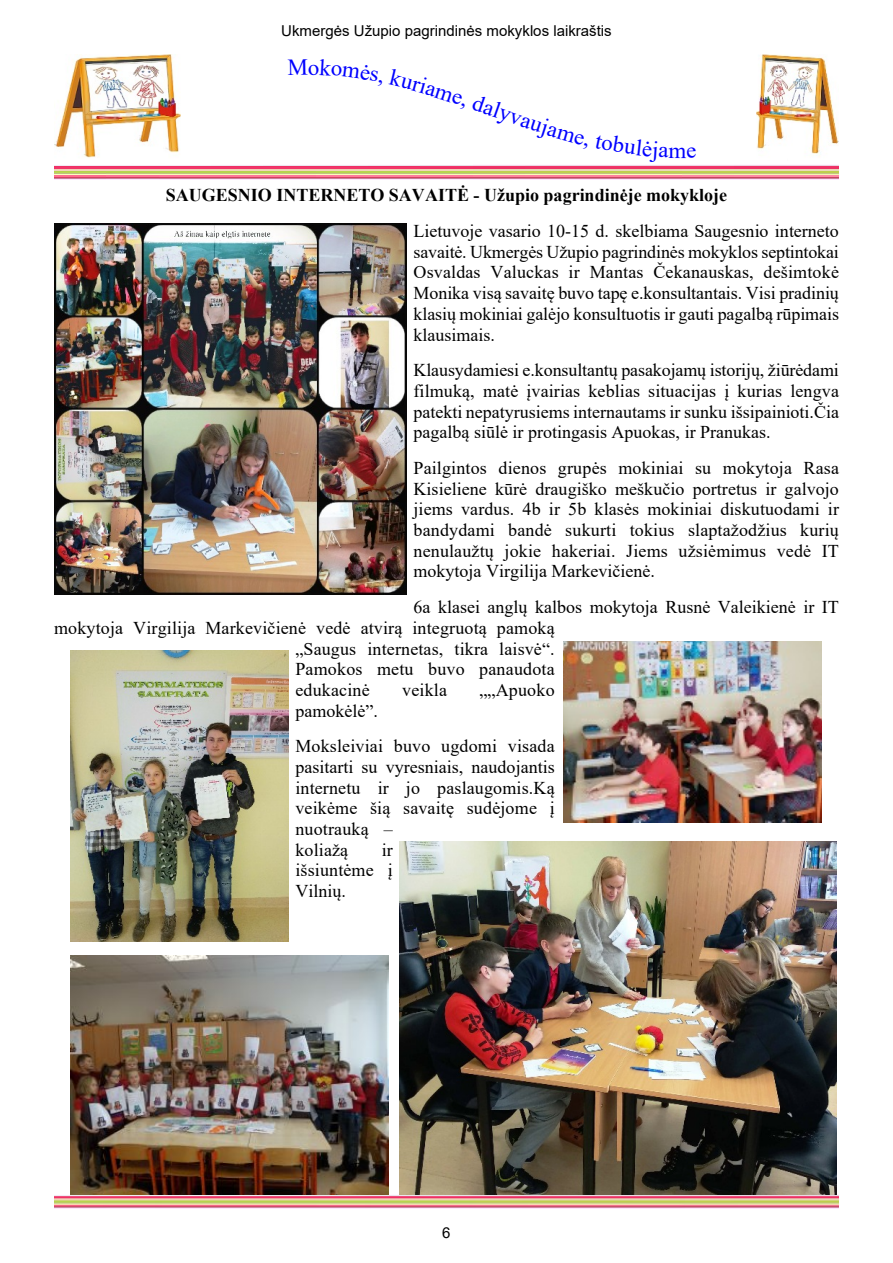
<style>
.page{position:relative;width:893px;height:1263px;background:#fff}
.page>*{position:absolute;margin:0;border:0;box-sizing:border-box;transform-origin:0 0}
.t1{font:22.95px "Times New Roman";color:#00f}
.t2{font:18px/20.7px "Times New Roman";letter-spacing:.005em;color:#000;text-align:justify}
.t3{font:700 18px "Times New Roman";color:#000}
.t4{font:15px "Arial";color:#000}
</style>
<div class="page">
<img style="left:757px;top:54px;width:82px;height:103px">
<img style="left:54px;top:54px;width:127px;height:104px">
<img style="left:54px;top:165px;width:785px;height:14px">
<img style="left:54px;top:1194px;width:785px;height:15px">
<img style="left:54px;top:223px;width:353px;height:371px">
<img style="left:70px;top:650px;width:219px;height:291px">
<img style="left:400px;top:842px;width:437px;height:352px">
<img style="left:70px;top:956px;width:318px;height:238px">
<img style="left:563px;top:641px;width:258px;height:181px">
<p class="t4" style="left:281px;top:25px;width:332px">Ukmergės Užupio pagrindinės mokyklos laikraštis</p>
<p class="t1" style="left:456px;top:87px;width:84px;rotate:19deg">e, dalyva</p>
<p class="t1" style="left:668px;top:142px;width:19px">m</p>
<p class="t3" style="left:166px;top:189px;width:563px">SAUGESNIO INTERNETO SAVAITĖ - Užupio pagrindinėje mokykloje</p>
<p class="t2" style="left:413px;top:222px;width:427px">Lietuvoje vasario 10-15 d. skelbiama Saugesnio interneto savaitė. Ukmergės Užupio pagrindinės mokyklos septintokai Osvaldas Valuckas ir Mantas Čekanauskas, dešimtokė Monika visą savaitę buvo tapę e.konsultantais. Visi pradinių klasių mokiniai galėjo konsultuotis ir gauti pagalbą rūpimais klausimais.</p>
<p class="t2" style="left:413px;top:362px;width:427px">Klausydamiesi e.konsultantų pasakojamų istorijų, žiūrėdami filmuką, matė įvairias keblias situacijas į kurias lengva patekti nepatyrusiems internautams ir sunku išsipainioti.Čia pagalbą siūlė ir protingasis Apuokas, ir Pranukas.</p>
<p class="t2" style="left:413px;top:459px;width:427px">Pailgintos dienos grupės mokiniai su mokytoja Rasa Kisieliene kūrė draugiško meškučio portretus ir galvojo jiems vardus. 4b ir 5b klasės mokiniai diskutuodami ir bandydami bandė sukurti tokius slaptažodžius kurių nenulaužtų jokie hakeriai. Jiems užsiėmimus vedė IT mokytoja Virgilija Markevičienė.</p>
<p class="t2" style="left:413px;top:598px;width:427px">6a klasei anglų kalbos mokytoja Rusnė Valeikienė ir IT</p>
<p class="t2" style="left:54px;top:619px;width:502px">mokytoja Virgilija Markevičienė vedė atvirą integruotą pamoką</p>
<p class="t2" style="left:295px;top:640px;width:261px">„Saugus internetas, tikra laisvė“.</p>
<p class="t2" style="left:295px;top:660px;width:261px">Pamokos metu buvo panaudota</p>
<p class="t2" style="left:295px;top:681px;width:76px">edukacinė</p>
<p class="t2" style="left:402px;top:681px;width:46px">veikla</p>
<p class="t2" style="left:479px;top:681px;width:77px">„„Apuoko</p>
<p class="t2" style="left:295px;top:694px;width:261px;line-height:35.7px">pamokėlė”.<br>Moksleiviai buvo ugdomi visada</p>
<p class="t2" style="left:295px;top:758px;width:261px;text-align:left">pasitarti su vyresniais, naudojantis internetu ir jo paslaugomis.Ką veikėme šią savaitę sudėjome į nuotrauką –<br>koliažą</p>
<p class="t2" style="left:295px;top:841px;width:99px;text-indent:86px">ir išsiuntėme į Vilnių.</p>
<p class="t4" style="left:442px;top:1227px;width:10px">6</p>
</div>
